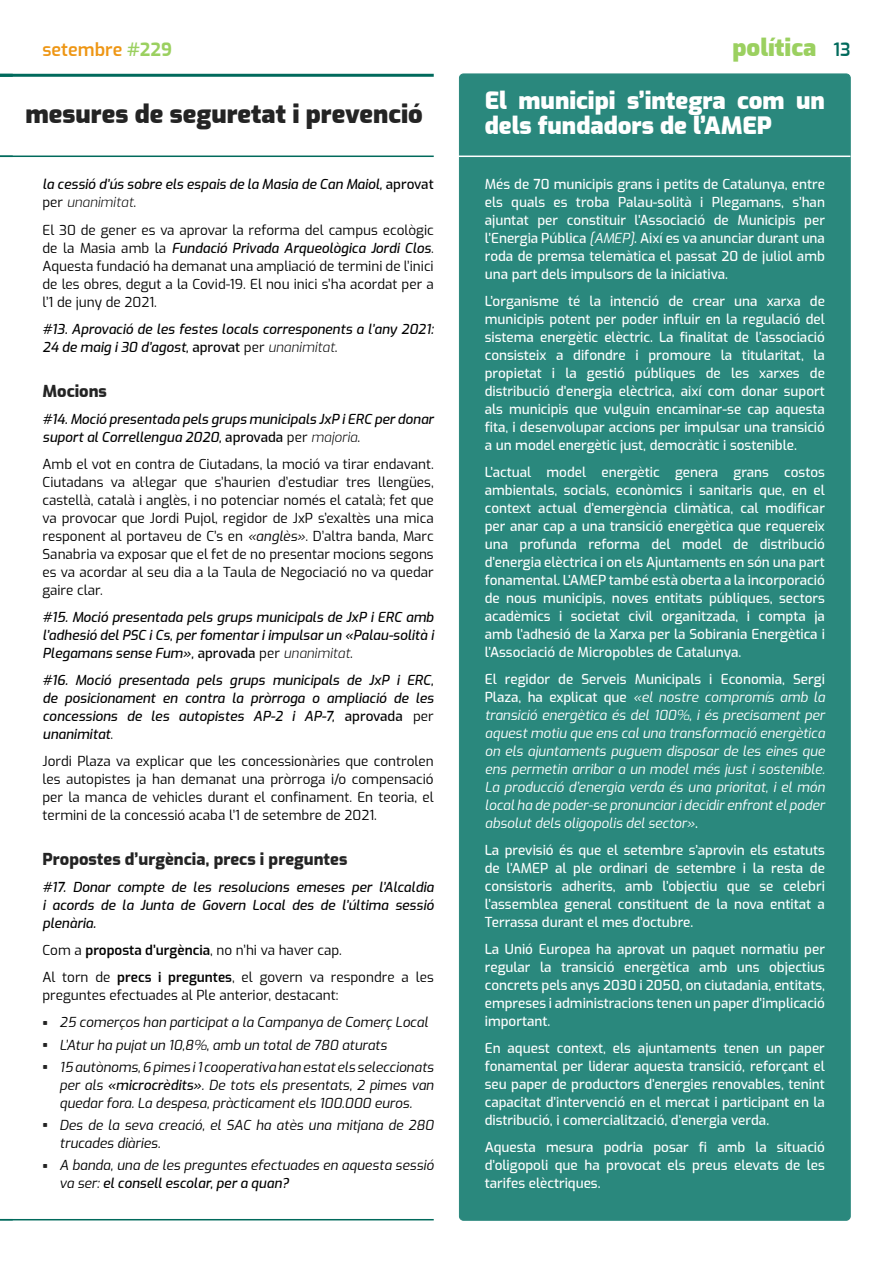
<style>
.page{position:relative;width:893px;height:1263px;background:#fff}
.page>*{position:absolute;margin:0;border:0;box-sizing:border-box;transform-origin:0 0}
.t1{font:900 25.5px "Exo";color:#242424}
.H1W{font:900 24px/25.5px "Exo";color:#fff}
.t2{font:900 24px "Exo";color:#9bd060}
.t3{font:600 18px "Exo";color:#ee9614}
.t4{font:600 18px "Exo";color:#006a5c}
.PH2{font:800 16.5px "Exo";color:#242424}
.PW{font:500 13.5px/18px "Exo";color:#fff;text-align:justify}
.t5{font:13.5px/18px "Exo";color:#000;text-align:justify}
.t6{font:italic 500 13.5px/18px "Exo";color:#000}
.PW-2{font:italic 13.5px/18px "Exo";color:#fff;text-align:justify}
.t7{font:italic 13.5px/18px "Exo";color:#000}
.s1{color:#9bd060}
.s2{font-weight:700;color:#9bd060}
.s3{font-style:normal}
.s4{font-weight:400;font-style:normal}
.s5{font-weight:300}
.s6{font-weight:500;font-style:italic}
.s7{font-style:italic}
.s8{font-weight:600}
.s9{font-weight:900;font-style:normal;font-size:18px;color:#242424}
.s10{font-weight:500}
.s11{font-weight:400;font-style:italic}
.s12{font-weight:500;font-style:normal}
</style>
<div class="page">
<hr style="left:0;top:74px;width:434px;height:3px;background:#006a5c">
<svg style="left:0;top:76px;width:13px;height:1px"></svg>
<hr style="left:0;top:156px;width:434px;height:1px;background:#006a5c">
<div style="left:459px;top:74px;width:391px;height:1146px;background:#2a887d;border-radius:4px"></div>
<hr style="left:458px;top:156px;width:392px;height:1px;background:#fff">
<hr style="left:0;top:1219px;width:434px;height:1px;background:#006a5c">
<p class="t3" style="left:43px;top:36px;width:131px">setembre <span class="s1">#</span><span class="s2">229</span></p>
<p class="t2" style="left:732px;top:29px;width:86px">política</p>
<p class="t4" style="left:833px;top:36px;width:19px">13</p>
<h1 class="t1" style="left:26px;top:94px;width:399px">mesures de seguretat i prevenció</h1>
<p class="t6" style="left:43px;top:175px;width:393px">la cessió d’ús sobre els espais de la Masia de Can Maiol, <span class="s3">aprovat </span><span class="s4">per</span> <span class="s5">unanimitat</span><span class="s4">.</span></p>
<p class="t5" style="left:43px;top:220px;width:393px">El 30 de gener es va aprovar la reforma del campus ecològic de la Masia amb la <span class="s6">Fundació Privada Arqueològica Jordi Clos</span>.<br>Aquesta fundació ha demanat una ampliació de termini de l’inici de les obres, degut a la Covid-19. El nou inici s’ha acordat per a l’1 de juny de 2021.</p>
<p class="t6" style="left:43px;top:320px;width:393px">#13. Aprovació de les festes locals corresponents a l’any 2021:<br>24 de maig i 30 d’agost, <span class="s3">aprovat</span> <span class="s4">per</span> <span class="s5">unanimitat</span><span class="s4">.</span></p>
<p class="PH2" style="left:43px;top:379px;width:66px">Mocions</p>
<p class="t6" style="left:43px;top:410px;width:393px">#14. Moció presentada pels grups municipals JxP i ERC per donar suport al Correllengua 2020, <span class="s3">aprovada</span> <span class="s4">per</span> <span class="s5">majoria</span><span class="s4">.</span></p>
<p class="t5" style="left:43px;top:455px;width:393px">Amb el vot en contra de Ciutadans, la moció va tirar endavant.<br>Ciutadans va al·legar que s’haurien d’estudiar tres llengües, castellà, català i anglès, i no potenciar només el català; fet que va provocar que Jordi Pujol, regidor de JxP s’exaltès una mica responent al portaveu de C’s en <span class="s7">«anglès»</span>. D’altra banda, Marc Sanabria va exposar que el fet de no presentar mocions segons es va acordar al seu dia a la Taula de Negociació no va quedar gaire clar.</p>
<p class="t6" style="left:43px;top:608px;width:393px;text-align:justify">#15. Moció presentada pels grups municipals de JxP i ERC amb l’adhesió del PSC i Cs, per fomentar i impulsar un «Palau-solità i Plegamans sense Fum», <span class="s3">aprovada</span> <span class="s4">per</span> <span class="s5">unanimitat</span><span class="s4">.</span></p>
<p class="t6" style="left:43px;top:671px;width:393px;text-align:justify">#16. Moció presentada pels grups municipals de JxP i ERC, de posicionament en contra la pròrroga o ampliació de les concessions de les autopistes AP-2 i AP-7, <span class="s3">aprovada</span> <span class="s4">per </span>unanimitat<span class="s4">.</span></p>
<p class="t5" style="left:43px;top:752px;width:393px">Jordi Plaza va explicar que les concessionàries que controlen les autopistes ja han demanat una pròrroga i/o compensació per la manca de vehicles durant el confinament. En teoria, el termini de la concessió acaba l’1 de setembre de 2021.</p>
<p class="PH2" style="left:43px;top:847px;width:306px">Propostes d’urgència, precs i preguntes</p>
<p class="t6" style="left:43px;top:878px;width:393px;text-align:justify">#17. Donar compte de les resolucions emeses per l’Alcaldia i acords de la Junta de Govern Local des de l’última sessió plenària.</p>
<p class="t5" style="left:43px;top:941px;width:301px">Com a <span class="s8">proposta d’urgència</span>, no n’hi va haver cap.</p>
<p class="t5" style="left:43px;top:968px;width:393px">Al torn de <span class="s8">precs i preguntes</span>, el govern va respondre a les preguntes efectuades al Ple anterior, destacant:</p>
<p class="t7" style="left:43px;top:1013px;width:387px"><span class="s9">•</span> 25 comerços han participat a la Campanya de Comerç Local</p>
<p class="t7" style="left:43px;top:1035px;width:346px"><span class="s9">•</span> L’Atur ha pujat un 10,8%, amb un total de 780 aturats</p>
<p class="t7" style="left:60px;top:1057px;width:376px;text-align:justify;text-indent:-17px"><span class="s9">•</span> 15 autònoms, 6 pimes i 1 cooperativa han estat els seleccionats per als <span class="s10">«microcrèdits»</span>. De tots els presentats, 2 pimes van quedar fora. La despesa, pràcticament els 100.000 euros.</p>
<p class="t7" style="left:60px;top:1115px;width:376px;text-indent:-17px"><span class="s9">•</span> Des de la seva creació, el SAC ha atès una mitjana de 280 trucades diàries.</p>
<p class="t7" style="left:60px;top:1156px;width:376px;text-indent:-17px"><span class="s9">•</span> A banda, una de les preguntes efectuades en aquesta sessió va ser: <span class="s10">el consell escolar, per a quan?</span></p>
<p class="H1W" style="left:485px;top:86px;width:342px">El municipi s’integra com un dels fundadors de l’AMEP</p>
<p class="PW" style="left:485px;top:174px;width:342px">Més de 70 municipis grans i petits de Catalunya, entre els quals es troba Palau-solità i Plegamans, s’han ajuntat per constituir l’Associació de Municipis per l’Energia Pública <span class="s11">[AMEP]</span>. Així es va anunciar durant una roda de premsa telemàtica el passat 20 de juliol amb una part dels impulsors de la iniciativa.</p>
<p class="PW" style="left:485px;top:291px;width:342px">L’organisme té la intenció de crear una xarxa de municipis potent per poder influir en la regulació del sistema energètic elèctric. La finalitat de l’associació consisteix a difondre i promoure la titularitat, la propietat i la gestió públiques de les xarxes de distribució d’energia elèctrica, així com donar suport als municipis que vulguin encaminar-se cap aquesta fita, i desenvolupar accions per impulsar una transició a un model energètic just, democràtic i sostenible.</p>
<p class="PW" style="left:485px;top:462px;width:342px">L’actual model energètic genera grans costos ambientals, socials, econòmics i sanitaris que, en el context actual d’emergència climàtica, cal modificar per anar cap a una transició energètica que requereix una profunda reforma del model de distribució d’energia elèctrica i on els Ajuntaments en són una part fonamental. L’AMEP també està oberta a la incorporació de nous municipis, noves entitats públiques, sectors acadèmics i societat civil organitzada, i compta ja amb l’adhesió de la Xarxa per la Sobirania Energètica i l’Associació de Micropobles de Catalunya.</p>
<p class="PW-2" style="left:485px;top:670px;width:342px"><span class="s12">El regidor de Serveis Municipals i Economia, Sergi Plaza, ha explicat que</span> «el nostre compromís amb la transició energètica és del 100%, i és precisament per aquest motiu que ens cal una transformació energètica on els ajuntaments puguem disposar de les eines que ens permetin arribar a un model més just i sostenible.<br>La producció d’energia verda és una prioritat, i el món local ha de poder-se pronunciar i decidir enfront el poder absolut dels oligopolis del sector»<span class="s12">.</span></p>
<p class="PW" style="left:485px;top:840px;width:342px">La previsió és que el setembre s’aprovin els estatuts de l’AMEP al ple ordinari de setembre i la resta de consistoris adherits, amb l’objectiu que se celebri l’assemblea general constituent de la nova entitat a Terrassa durant el mes d’octubre.</p>
<p class="PW" style="left:485px;top:939px;width:342px">La Unió Europea ha aprovat un paquet normatiu per regular la transició energètica amb uns objectius concrets pels anys 2030 i 2050, on ciutadania, entitats, empreses i administracions tenen un paper d’implicació important.</p>
<p class="PW" style="left:485px;top:1038px;width:342px">En aquest context, els ajuntaments tenen un paper fonamental per liderar aquesta transició, reforçant el seu paper de productors d’energies renovables, tenint capacitat d’intervenció en el mercat i participant en la distribució, i comercialització, d’energia verda.</p>
<p class="PW" style="left:485px;top:1137px;width:342px">Aquesta mesura podria posar fi amb la situació d’oligopoli que ha provocat els preus elevats de les tarifes elèctriques.</p>
</div>
